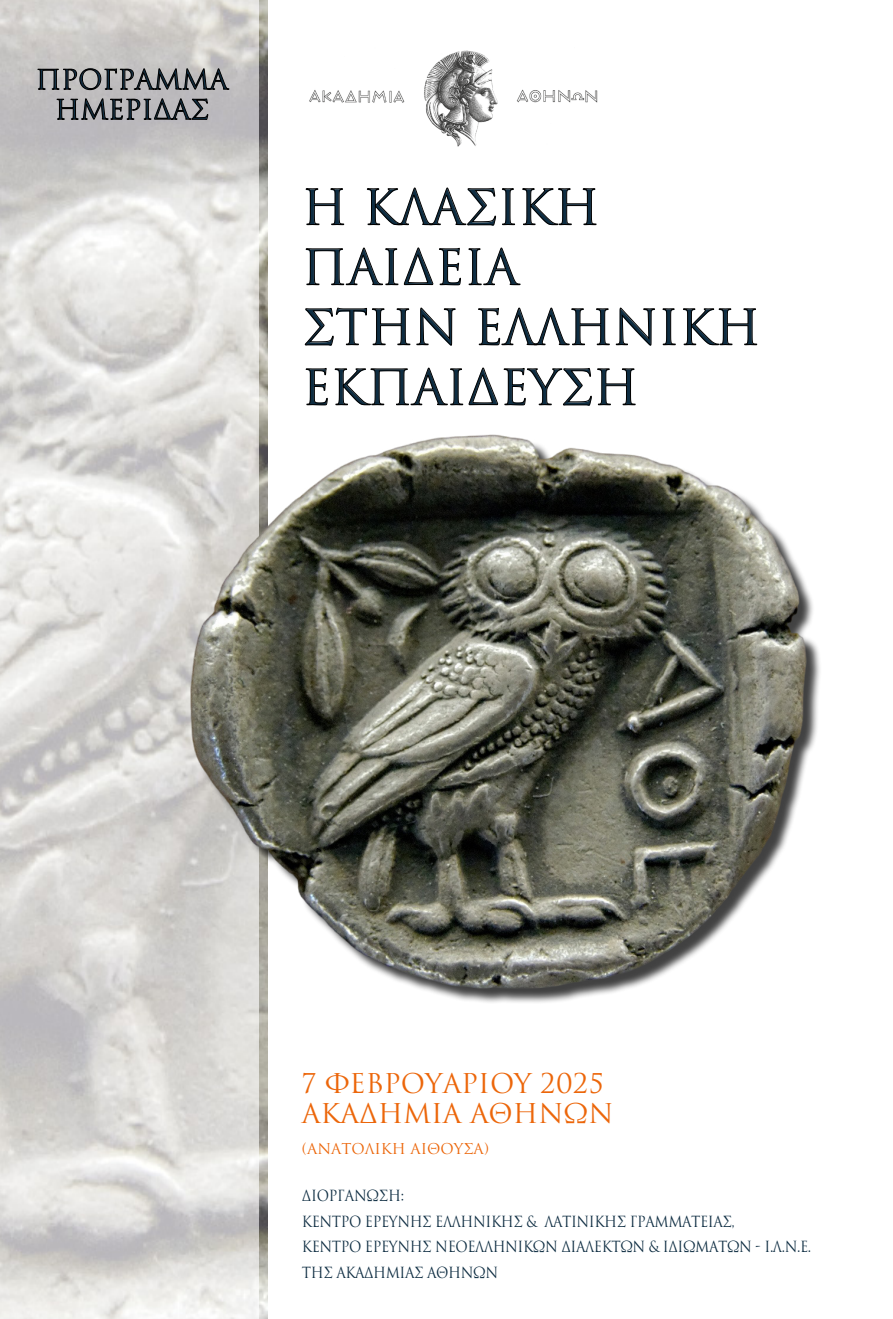
<style>
.page{position:relative;width:893px;height:1319px;background:#fff}
.page>*{position:absolute;margin:0;border:0;box-sizing:border-box;transform-origin:0 0}
.t1{font:47.55px/60px "CF Colosseum";color:#0e2d42}
.t2{font:26.55px/30px "CF Colosseum";color:#ec660a}
.t3{font:26.55px/30px "CF Colosseum";color:#0e2d42;text-align:center}
.t4{font:15px/25.5px "CF Colosseum";letter-spacing:-.03em;color:#0e2d42;scale:.9 1}
.t5{font:14.55px "CF Colosseum";color:#ec660a}
</style>
<div class="page">
<img style="left:258px;top:0;width:10px;height:1318px">
<svg style="left:0;top:0;width:258px;height:1318px;background:#dad9d7"></svg>
<svg style="left:306px;top:188px;width:38px;height:37px"></svg>
<svg style="left:367px;top:187px;width:129px;height:38px"></svg>
<svg style="left:502px;top:188px;width:13px;height:37px"></svg>
<svg style="left:522px;top:188px;width:74px;height:37px"></svg>
<svg style="left:306px;top:247px;width:92px;height:38px"></svg>
<svg style="left:404px;top:247px;width:29px;height:38px"></svg>
<svg style="left:439px;top:248px;width:22px;height:37px"></svg>
<svg style="left:469px;top:247px;width:51px;height:38px"></svg>
<svg style="left:305px;top:307px;width:105px;height:38px"></svg>
<svg style="left:416px;top:307px;width:40px;height:38px"></svg>
<svg style="left:478px;top:307px;width:132px;height:38px"></svg>
<svg style="left:616px;top:307px;width:39px;height:38px"></svg>
<svg style="left:663px;top:308px;width:13px;height:37px"></svg>
<svg style="left:683px;top:308px;width:74px;height:37px"></svg>
<svg style="left:306px;top:368px;width:22px;height:37px"></svg>
<svg style="left:335px;top:367px;width:128px;height:38px"></svg>
<svg style="left:469px;top:367px;width:29px;height:38px"></svg>
<svg style="left:504px;top:368px;width:132px;height:37px"></svg>
<img style="left:168px;top:410px;width:652px;height:583px">
<svg style="left:38px;top:61px;width:191px;height:67px;background:#a2a0a2"></svg>
<img style="left:309px;top:50px;width:289px;height:97px">
<h2 class="t3" style="left:36px;top:65px;width:194px">ΠΡΌΓΡΑΜΜΑ<br>ΗΜΕΡΊΔΑΣ</h2>
<h1 class="t1" style="left:302px;top:178px;width:452px">Η ΚΛΑΣΙΚΉ<br>ΠΑΙΔΕΊΑ<br>ΣΤΗΝ ΕΛΛΗΝΙΚΉ<br>ΕΚΠΑΊ ΔΕΥΣΗ</h1>
<h2 class="t2" style="left:302px;top:1068px;width:313px">7 ΦΕΒΡΟΥΑΡΙΟΥ 2025<br>ΑΚΑΔΗΜΊΑ ΑΘΗΝΏΝ</h2>
<p class="t5" style="left:302px;top:1139px;width:189px">(ΑΝΑΤΟΛΙΚΉ ΑΊ ΘΟΥΣΑ)</p>
<p class="t4" style="left:302px;top:1182px;width:567px">ΔΙΟΡΓΆΝΩΣΗ:<br>ΚΈΝΤΡΟ ΕΡΕΎΝΗΣ ΕΛΛΗΝΙΚΉ Σ &amp; ΛΑΤΙΝΙΚΉ Σ ΓΡΑΜΜΑΤΕΊΑΣ,<br>ΚΈΝΤΡΟ ΕΡΕΎΝΗΣ ΝΕΟΕΛΛΗΝΙΚΏΝ ΔΙΑΛΈ ΚΤΩΝ &amp; ΙΔΙΩΜΆΤΩΝ - Ι.Λ.Ν.Ε.<br>ΤΗΣ ΑΚΑΔΗΜΊΑΣ ΑΘΗΝΏΝ</p>
</div>
